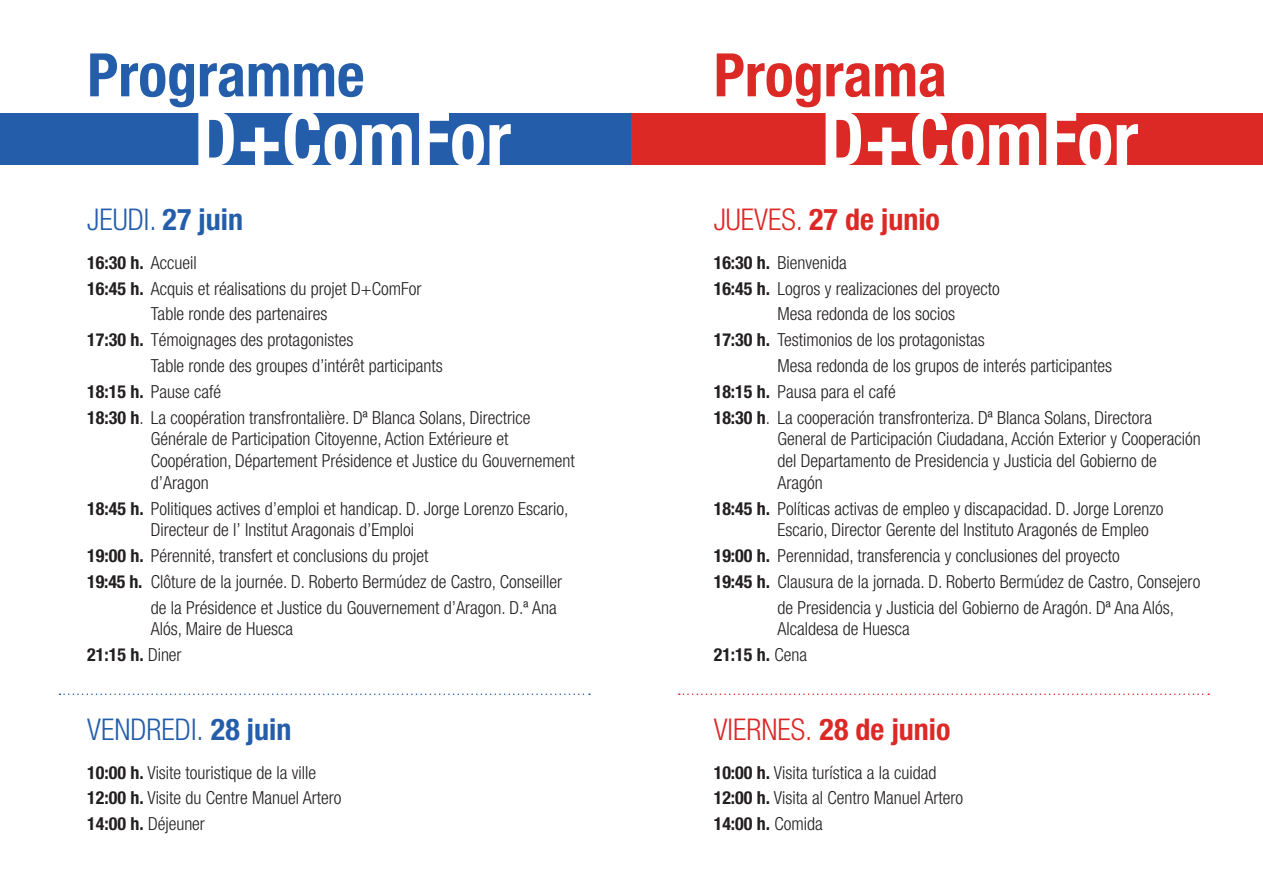
<style>
.page{position:relative;width:1263px;height:893px;background:#fff}
.page>*{position:absolute;margin:0;border:0;box-sizing:border-box;transform-origin:0 0}
.t1{font:700 condensed 75px "Helvetica Neue";color:#fff}
.t2{font:700 condensed 60px "Helvetica Neue";color:#245eaa}
.t3{font:700 condensed 60px "Helvetica Neue";color:#dc2926}
.t4{font:700 condensed 30px "Helvetica Neue";color:#dc2926}
.t5{font:300 condensed 30px "Helvetica Neue";color:#245eaa}
.t6{font:300 condensed 18px/21.6px "Helvetica Neue";color:#231f20}
.t7{font:700 condensed 18px "Helvetica Neue";color:#231f20}
.s1{font-weight:700}
.s2{font-weight:300}
</style>
<div class="page">
<div style="left:0;top:114px;width:631px;height:51px;background:#245eaa"></div>
<div style="left:631px;top:114px;width:632px;height:51px;background:#dc2926"></div>
<svg style="left:60px;top:693px;width:530px;height:2px"></svg>
<svg style="left:679px;top:693px;width:530px;height:2px"></svg>
<p class="t2" style="left:87px;top:39px;width:279px">Programme</p>
<p class="t1" style="left:194px;top:93px;width:318px">D+ComFor</p>
<p class="t5" style="left:87px;top:202px;width:157px">JEUDI. <span class="s1">27 juin</span></p>
<p class="t7" style="left:87px;top:251px;width:111px">16:30 h. <span class="s2">Accueil</span></p>
<p class="t6" style="left:87px;top:277px;width:336px"><span class="s1">16:45 h.</span> Acquis et réalisations du projet D+ComFor</p>
<p class="t6" style="left:151px;top:303px;width:178px">Table ronde des partenaires</p>
<p class="t6" style="left:87px;top:329px;width:268px"><span class="s1">17:30 h.</span> Témoignages des protagonistes</p>
<p class="t6" style="left:151px;top:355px;width:293px">Table ronde des groupes d’intérêt participants</p>
<p class="t6" style="left:87px;top:381px;width:136px"><span class="s1">18:15 h.</span> Pause café</p>
<p class="t6" style="left:151px;top:407px;width:425px;text-indent:-64px"><span class="s1">18:30 h</span>. La coopération transfrontalière. Dª Blanca Solans, Directrice Générale de Participation Citoyenne, Action Extérieure et Coopération, Département Présidence et Justice du Gouvernement d’Aragon</p>
<p class="t6" style="left:151px;top:497px;width:419px;text-indent:-64px"><span class="s1">18:45 h.</span> Politiques actives d’emploi et handicap. D. Jorge Lorenzo Escario,<br>Directeur de l’ Institut Aragonais d’Emploi</p>
<p class="t6" style="left:87px;top:545px;width:343px"><span class="s1">19:00 h.</span> Pérennité, transfert et conclusions du projet</p>
<p class="t6" style="left:87px;top:570px;width:476px"><span class="s1">19:45 h.</span> Clôture de la journée. D. Roberto Bermúdez de Castro, Conseiller</p>
<p class="t6" style="left:151px;top:596px;width:407px">de la Présidence et Justice du Gouvernement d’Aragon. D.ª Ana<br>Alós, Maire de Huesca</p>
<p class="t7" style="left:87px;top:644px;width:96px">21:15 h. <span class="s2">Diner</span></p>
<p class="t5" style="left:87px;top:712px;width:206px">VENDREDI. <span class="s1">28 juin</span></p>
<p class="t6" style="left:87px;top:761px;width:230px"><span class="s1">10:00 h.</span> Visite touristique de la ville</p>
<p class="t6" style="left:87px;top:787px;width:256px"><span class="s1">12:00 h.</span> Visite du Centre Manuel Artero</p>
<p class="t6" style="left:87px;top:813px;width:119px"><span class="s1">14:00 h.</span> Déjeuner</p>
<p class="t3" style="left:714px;top:39px;width:235px">Programa</p>
<p class="t1" style="left:821px;top:93px;width:318px">D+ComFor</p>
<p class="t4" style="left:714px;top:201px;width:228px"><span class="s2">JUEVES.</span> 27 de junio</p>
<p class="t6" style="left:714px;top:251px;width:135px"><span class="s1">16:30 h.</span> Bienvenida</p>
<p class="t6" style="left:714px;top:277px;width:288px"><span class="s1">16:45 h.</span> Logros y realizaciones del proyecto</p>
<p class="t6" style="left:777px;top:303px;width:179px">Mesa redonda de los socios</p>
<p class="t6" style="left:714px;top:329px;width:273px"><span class="s1">17:30 h.</span> Testimonios de los protagonistas</p>
<p class="t6" style="left:777px;top:355px;width:336px">Mesa redonda de los grupos de interés participantes</p>
<p class="t6" style="left:714px;top:381px;width:184px"><span class="s1">18:15 h.</span> Pausa para el café</p>
<p class="t6" style="left:777px;top:407px;width:425px;text-indent:-64px"><span class="s1">18:30 h</span>. La cooperación transfronteriza. Dª Blanca Solans, Directora General de Participación Ciudadana, Acción Exterior y Cooperación del Departamento de Presidencia y Justicia del Gobierno de Aragón</p>
<p class="t6" style="left:777px;top:497px;width:388px;text-indent:-64px"><span class="s1">18:45 h.</span> Políticas activas de empleo y discapacidad. D. Jorge Lorenzo<br>Escario, Director Gerente del Instituto Aragonés de Empleo</p>
<p class="t6" style="left:714px;top:545px;width:408px"><span class="s1">19:00 h.</span> Perennidad, transferencia y conclusiones del proyecto</p>
<p class="t6" style="left:714px;top:570px;width:488px"><span class="s1">19:45 h.</span> Clausura de la jornada. D. Roberto Bermúdez de Castro, Consejero</p>
<p class="t6" style="left:777px;top:596px;width:398px">de Presidencia y Justicia del Gobierno de Aragón. Dª Ana Alós,<br>Alcaldesa de Huesca</p>
<p class="t7" style="left:714px;top:644px;width:95px">21:15 h. <span class="s2">Cena</span></p>
<p class="t4" style="left:714px;top:711px;width:238px"><span class="s2">VIERNES.</span> 28 de junio</p>
<p class="t6" style="left:714px;top:761px;width:224px"><span class="s1">10:00 h.</span> Visita turística a la cuidad</p>
<p class="t6" style="left:714px;top:787px;width:251px"><span class="s1">12:00 h.</span> Visita al Centro Manuel Artero</p>
<p class="t7" style="left:714px;top:813px;width:111px">14:00 h. <span class="s2">Comida</span></p>
</div>
